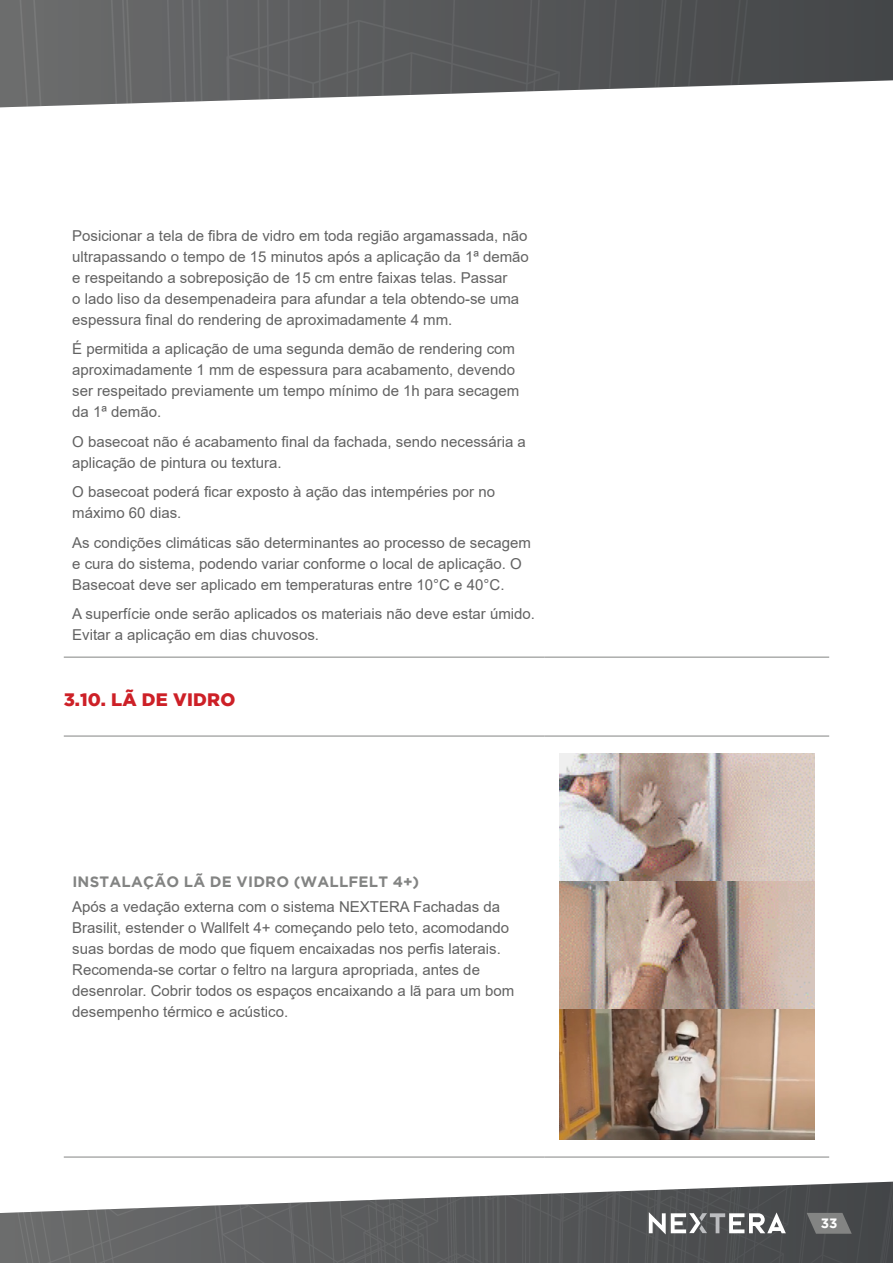
<style>
.page{position:relative;width:893px;height:1263px;background:#fff}
.page>*{position:absolute;margin:0;border:0;box-sizing:border-box;transform-origin:0 0}
.Subtitulo{font:900 18px "Gotham";letter-spacing:.015em;color:#cd2027}
.txt{font:15px/21px "Arial";color:#626262}
.subsub{font:700 15px "Gotham";letter-spacing:.015em;color:#838483}
.t1{font:700 13.5px "Gotham";color:#fff}
</style>
<div class="page">
<svg style="left:1px;top:1181px;width:892px;height:82px"></svg>
<svg style="left:0;top:1213px;width:1px;height:50px"></svg>
<svg style="left:807px;top:1213px;width:45px;height:21px"></svg>
<svg style="left:649px;top:1212px;width:137px;height:22px"></svg>
<svg style="left:0;top:0;width:893px;height:107px;background:#6d6e6f"></svg>
<hr style="left:64px;top:736px;width:480px;height:1px;background:#838483">
<hr style="left:544px;top:736px;width:285px;height:1px;background:#838483">
<hr style="left:64px;top:1157px;width:480px;height:1px;background:#838483">
<hr style="left:544px;top:1157px;width:285px;height:1px;background:#838483">
<img style="left:559px;top:754px;width:255px;height:385px">
<hr style="left:544px;top:657px;width:285px;height:1px;background:#838483">
<hr style="left:64px;top:657px;width:480px;height:1px;background:#838483">
<p class="txt" style="left:72px;top:225px;width:458px">Posicionar a tela de fibra de vidro em toda região argamassada, não ultrapassando o tempo de 15 minutos após a aplicação da 1ª demão e respeitando a sobreposição de 15 cm entre faixas telas. Passar<br>o lado liso da desempenadeira para afundar a tela obtendo-se uma espessura final do rendering de aproximadamente 4 mm.</p>
<p class="txt" style="left:72px;top:338px;width:448px">É permitida a aplicação de uma segunda demão de rendering com aproximadamente 1 mm de espessura para acabamento, devendo ser respeitado previamente um tempo mínimo de 1h para secagem da 1ª demão.</p>
<p class="txt" style="left:72px;top:431px;width:455px">O basecoat não é acabamento final da fachada, sendo necessária a aplicação de pintura ou textura.</p>
<p class="txt" style="left:72px;top:481px;width:424px">O basecoat poderá ficar exposto à ação das intempéries por no máximo 60 dias.</p>
<p class="txt" style="left:72px;top:532px;width:460px">As condições climáticas são determinantes ao processo de secagem e cura do sistema, podendo variar conforme o local de aplicação. O<br>Basecoat deve ser aplicado em temperaturas entre 10°C e 40°C.</p>
<p class="txt" style="left:72px;top:603px;width:464px">A superfície onde serão aplicados os materiais não deve estar úmido.<br>Evitar a aplicação em dias chuvosos.</p>
<p class="Subtitulo" style="left:64px;top:689px;width:173px">3.10. LÃ DE VIDRO</p>
<p class="subsub" style="left:72px;top:873px;width:348px">INSTALAÇÃO LÃ DE VIDRO (WALLFELT 4+)</p>
<p class="txt" style="left:72px;top:896px;width:443px">Após a vedação externa com o sistema NEXTERA Fachadas da Brasilit, estender o Wallfelt 4+ começando pelo teto, acomodando suas bordas de modo que fiquem encaixadas nos perfis laterais.<br>Recomenda-se cortar o feltro na largura apropriada, antes de desenrolar. Cobrir todos os espaços encaixando a lã para um bom desempenho térmico e acústico.</p>
<p class="t1" style="left:821px;top:1215px;width:18px">33</p>
</div>
